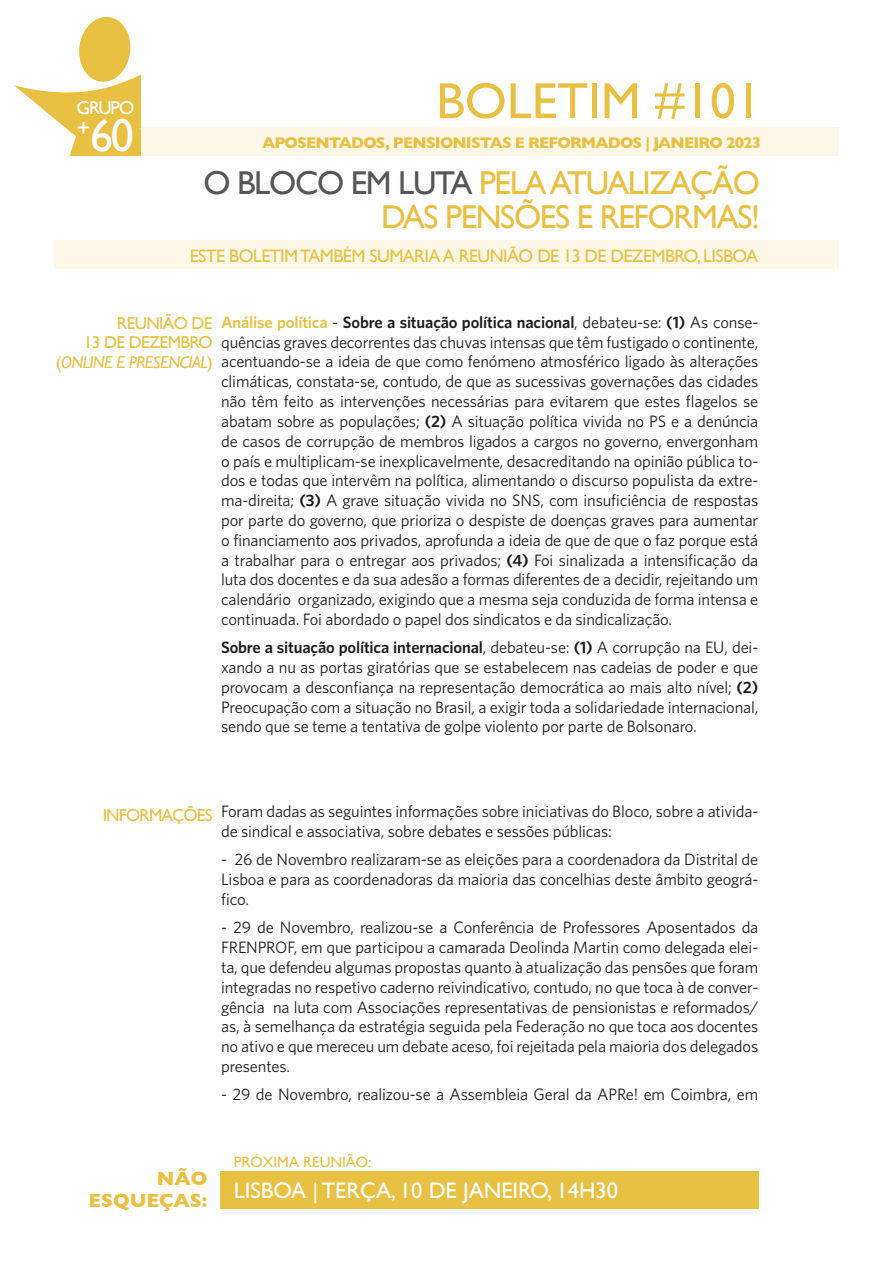
<style>
.page{position:relative;width:893px;height:1263px;background:#fff}
.page>*{position:absolute;margin:0;border:0;box-sizing:border-box;transform-origin:0 0}
.t1{font:51px "Gill Sans";color:#e8c142}
.mais_um_intertitulo{font:45.9px "Gill Sans";color:#fff}
.mais_um_intertitulo-2{font:33px/34.5px "Gill Sans";letter-spacing:-.04em;color:#e8c142;text-align:right}
.mais_um_intertitulo-3{font:24.3px "Gill Sans";color:#fff}
.mais_um_intertitulo-4{font:22.5px "Gill Sans";color:#fff}
.mais_um_intertitulo-5{font:700 19.5px/22.5px "Gill Sans";color:#e8c142;text-align:right}
.mais_um_intertitulo-6{font:18.6px "Gill Sans";letter-spacing:-.06em;color:#fff}
.mais_um_intertitulo-7{font:18px "Gill Sans";letter-spacing:-.03em;color:#e8c142}
.mais_um_intertitulo-8{font:17.25px/19.5px "Gill Sans";letter-spacing:-.035em;color:#e8c142;text-align:right}
.mais_um_intertitulo-9{font:italic 17.25px "Gill Sans";letter-spacing:-.035em;color:#e8c142}
.t2{font:16.5px/19.8px "Whitney";letter-spacing:-.01em;color:#1d1d1b;text-align:justify}
.t3{font:700 15.75px "Gill Sans";letter-spacing:-.05em;color:#e8c142}
.mais_um_intertitulo-10{font:15px "Gill Sans";color:#e8c142}
.s1{color:#575756}
.s2{font-style:normal}
.s3{font-weight:600;color:#e8c142}
.s4{font-weight:600}
</style>
<div class="page">
<div style="left:77px;top:128px;width:762px;height:28px;background:#fdf7e8"></div>
<div style="left:54px;top:240px;width:785px;height:29px;background:#fdf7e8"></div>
<svg style="left:14px;top:17px;width:126px;height:139px"></svg>
<div style="left:220px;top:1171px;width:538px;height:38px;background:#e8c142"></div>
<p class="mais_um_intertitulo-6" style="left:76px;top:97px;width:59px">GRUPO</p>
<p class="mais_um_intertitulo-3" style="left:76px;top:114px;width:16px">+</p>
<p class="mais_um_intertitulo" style="left:90px;top:108px;width:45px">60</p>
<p class="t1" style="left:436px;top:71px;width:327px">BOLETIM #101</p>
<p class="t3" style="left:262px;top:130px;width:501px">APOSENTADOS, PENSIONISTAS E REFORMADOS | JANEIRO 2023</p>
<p class="mais_um_intertitulo-2" style="left:203px;top:165px;width:558px"><span class="s1">O BLOCO EM LUTA</span> PELA ATUALIZAÇÃO<br>DAS PENSÕES E REFORMAS!</p>
<p class="mais_um_intertitulo-7" style="left:190px;top:245px;width:570px">ESTE BOLETIM TAMBÉM SUMARIA A REUNIÃO DE 13 DE DEZEMBRO, LISBOA</p>
<p class="mais_um_intertitulo-8" style="left:84px;top:313px;width:130px">REUNIÃO DE<br>13 DE DEZEMBRO</p>
<p class="mais_um_intertitulo-9" style="left:56px;top:352px;width:158px"><span class="s2">(</span>ONLINE E PRESENCIAL<span class="s2">)</span></p>
<p class="t2" style="left:221px;top:312px;width:539px"><span class="s3">Análise política</span> - <span class="s4">Sobre a situação política nacional</span>, debateu-se: <span class="s4">(1)</span> As conse&shy;quências graves decorrentes das chuvas intensas que têm fustigado o continente, acentuando-se a ideia de que como fenómeno atmosférico ligado às alterações climáticas, constata-se, contudo, de que as sucessivas governações das cidades não têm feito as intervenções necessárias para evitarem que estes flagelos se abatam sobre as populações; <span class="s4">(2)</span> A situação política vivida no PS e a denúncia de casos de corrupção de membros ligados a cargos no governo, envergonham o país e multiplicam-se inexplicavelmente, desacreditando na opinião pública to&shy;dos e todas que intervêm na política, alimentando o discurso populista da extre&shy;ma-direita; <span class="s4">(3)</span> A grave situação vivida no SNS, com insuficiência de respostas por parte do governo, que prioriza o despiste de doenças graves para aumentar o financiamento aos privados, aprofunda a ideia de que de que o faz porque está a trabalhar para o entregar aos privados; <span class="s4">(4)</span> Foi sinalizada a intensificação da luta dos docentes e da sua adesão a formas diferentes de a decidir, rejeitando um calendário organizado, exigindo que a mesma seja conduzida de forma intensa e continuada. Foi abordado o papel dos sindicatos e da sindicalização.</p>
<p class="t2" style="left:221px;top:637px;width:539px"><span class="s4">Sobre a situação política internacional</span>, debateu-se: <span class="s4">(1)</span> A corrupção na EU, dei&shy;xando a nu as portas giratórias que se estabelecem nas cadeias de poder e que provocam a desconfiança na representação democrática ao mais alto nível; <span class="s4">(2)<br></span>Preocupação com a situação no Brasil, a exigir toda a solidariedade internacional, sendo que se teme a tentativa de golpe violento por parte de Bolsonaro.</p>
<p class="mais_um_intertitulo-8" style="left:103px;top:805px;width:111px">INFORMAÇÕES</p>
<p class="t2" style="left:221px;top:801px;width:539px">Foram dadas as seguintes informações sobre iniciativas do Bloco, sobre a ativida&shy;de sindical e associativa, sobre debates e sessões públicas:</p>
<p class="t2" style="left:221px;top:849px;width:539px">- 26 de Novembro realizaram-se as eleições para a coordenadora da Distrital de Lisboa e para as coordenadoras da maioria das concelhias deste âmbito geográ&shy;fico.</p>
<p class="t2" style="left:221px;top:917px;width:539px">- 29 de Novembro, realizou-se a Conferência de Professores Aposentados da FRENPROF, em que participou a camarada Deolinda Martin como delegada elei&shy;ta, que defendeu algumas propostas quanto à atualização das pensões que foram integradas no respetivo caderno reivindicativo, contudo, no que toca à de conver&shy;gência na luta com Associações representativas de pensionistas e reformados/ as, à semelhança da estratégia seguida pela Federação no que toca aos docentes no ativo e que mereceu um debate aceso, foi rejeitada pela maioria dos delegados presentes.</p>
<p class="t2" style="left:221px;top:1084px;width:539px">- 29 de Novembro, realizou-se a Assembleia Geral da APRe! em Coimbra, em</p>
<p class="mais_um_intertitulo-5" style="left:89px;top:1167px;width:120px">NÃO<br>ESQUEÇAS:</p>
<p class="mais_um_intertitulo-10" style="left:234px;top:1153px;width:139px">PRÓXIMA REUNIÃO:</p>
<p class="mais_um_intertitulo-4" style="left:234px;top:1177px;width:386px">LISBOA | TERÇA, 10 DE JANEIRO, 14H30</p>
</div>
